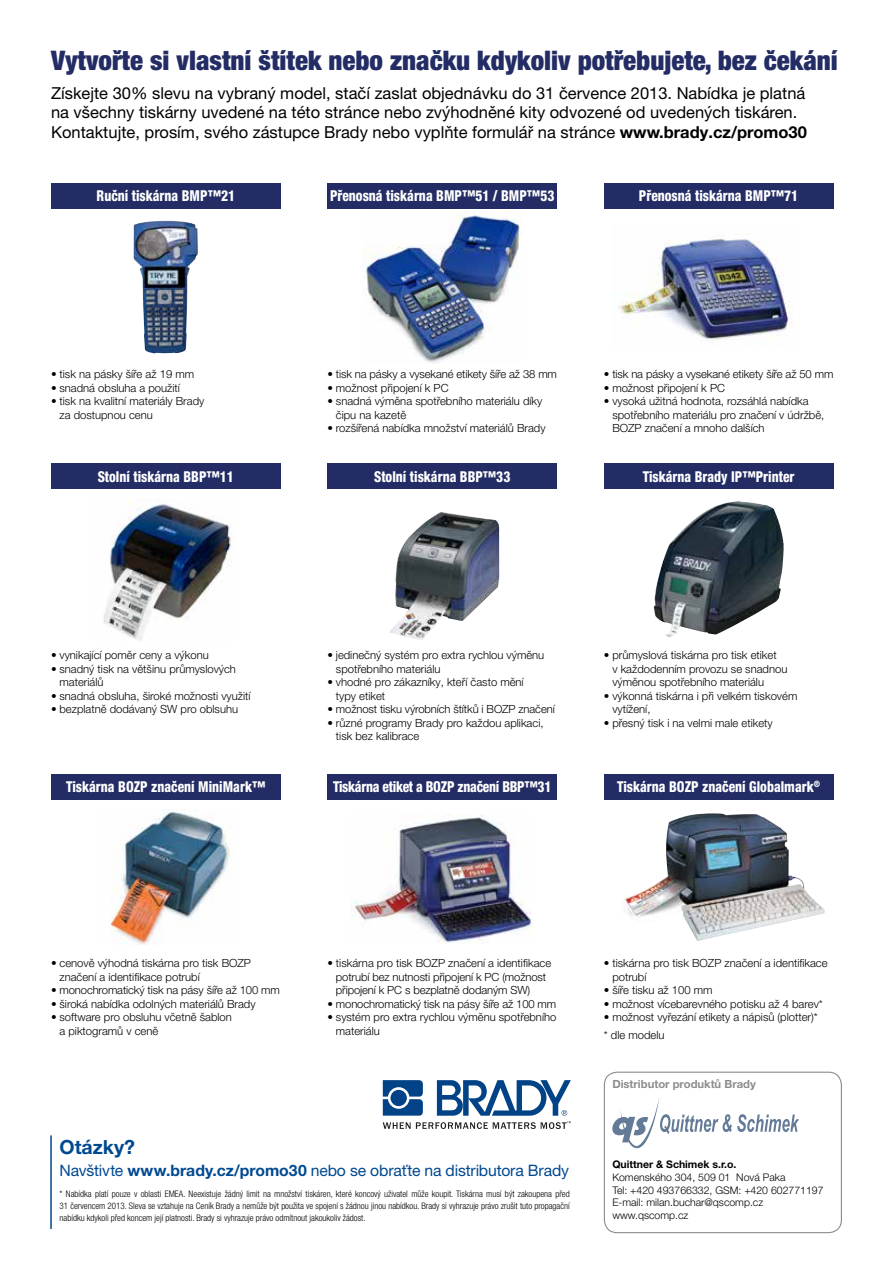
<style>
.page{position:relative;width:893px;height:1263px;background:#fff}
.page>*{position:absolute;margin:0;border:0;box-sizing:border-box;transform-origin:0 0}
.t1{font:900 condensed 27px "Helvetica Neue LT Pro";color:#232c64}
.t2{font:700 19.5px "Helvetica Neue LT Pro";color:#004990}
.t3{font:16.5px/19.8px "Helvetica Neue LT Pro";color:#000}
.t4{font:15.75px "Helvetica Neue LT Pro";letter-spacing:-.01em;color:#004990}
.t5{font:800 condensed 15px "Helvetica Neue LT Pro";color:#fff;scale:.9 1}
.t6{font:800 condensed 15px "Helvetica Neue LT Pro";letter-spacing:-.02em;color:#fff;scale:.9 1}
.t7{font:300 11.25px/13.5px "Helvetica Neue LT Pro";color:#000}
.t8{font:700 11.25px "Helvetica Neue LT Pro";color:#8a8c8e}
.t9{font:300 10.5px/12.6px "Helvetica Neue LT Pro";color:#000}
.t10{font:700 10.5px "Helvetica Neue LT Pro";color:#000}
.t11{font:300 condensed 9px/12px "Helvetica Neue LT Pro";color:#000;text-align:justify}
.s1{font-weight:700}
</style>
<div class="page">
<img style="left:104px;top:499px;width:128px;height:141px">
<img style="left:351px;top:815px;width:181px;height:129px">
<img style="left:110px;top:809px;width:122px;height:136px">
<img style="left:389px;top:512px;width:110px;height:128px">
<img style="left:133px;top:221px;width:65px;height:132px">
<img style="left:623px;top:813px;width:202px;height:128px">
<img style="left:362px;top:211px;width:158px;height:152px">
<img style="left:654px;top:501px;width:130px;height:137px">
<div style="left:51px;top:774px;width:230px;height:25px;background:#232c64"></div>
<div style="left:51px;top:463px;width:230px;height:26px;background:#232c64"></div>
<div style="left:327px;top:774px;width:230px;height:25px;background:#232c64"></div>
<div style="left:327px;top:183px;width:230px;height:25px;background:#232c64"></div>
<div style="left:604px;top:774px;width:229px;height:25px;background:#232c64"></div>
<div style="left:51px;top:183px;width:230px;height:25px;background:#232c64"></div>
<div style="left:327px;top:463px;width:230px;height:26px;background:#232c64"></div>
<div style="left:604px;top:463px;width:229px;height:26px;background:#232c64"></div>
<svg style="left:383px;top:1080px;width:188px;height:49px"></svg>
<img style="left:619px;top:235px;width:173px;height:105px">
<div style="left:604px;top:183px;width:229px;height:25px;background:#232c64"></div>
<hr style="left:50px;top:1135px;width:2px;height:94px;background:#004990">
<div style="left:604px;top:1071px;width:238px;height:162px;border:1px solid #8a8c8e;border-radius:13px"></div>
<svg style="left:612px;top:1098px;width:187px;height:50px"></svg>
<h1 class="t1" style="left:51px;top:45px;width:788px">Vytvořte si vlastní štítek nebo značku kdykoliv potřebujete, bez čekání</h1>
<p class="t3" style="left:51px;top:82px;width:757px">Získejte 30% slevu na vybraný model, stačí zaslat objednávku do 31 července 2013. Nabídka je platná na všechny tiskárny uvedené na této stránce nebo zvýhodněné kity odvozené od uvedených tiskáren.<br>Kontaktujte, prosím, svého zástupce Brady nebo vyplňte formulář na stránce <span class="s1">www.brady.cz/promo30</span></p>
<h3 class="t5" style="left:97px;top:186px;width:155px">Ruční tiskárna BMP™21</h3>
<h3 class="t5" style="left:330px;top:186px;width:251px">Přenosná tiskárna BMP™51 / BMP™53</h3>
<h3 class="t5" style="left:639px;top:186px;width:178px">Přenosná tiskárna BMP™71</h3>
<p class="t7" style="left:51px;top:367px;width:145px">• tisk na pásky šíře až 19 mm</p>
<p class="t7" style="left:51px;top:380px;width:130px">• snadná obsluha a použití</p>
<p class="t7" style="left:60px;top:394px;width:146px;text-indent:-9px">• tisk na kvalitní materiály Brady za dostupnou cenu</p>
<h3 class="t5" style="left:98px;top:467px;width:153px">Stolní tiskárna BBP™11</h3>
<p class="t7" style="left:327px;top:367px;width:231px">• tisk na pásky a vysekané etikety šíře až 38 mm</p>
<p class="t7" style="left:327px;top:380px;width:123px">• možnost připojení k PC</p>
<p class="t7" style="left:336px;top:394px;width:208px;text-indent:-9px">• snadná výměna spotřebního materiálu díky čipu na kazetě</p>
<p class="t7" style="left:327px;top:421px;width:220px">• rozšířená nabídka množství materiálů Brady</p>
<p class="t7" style="left:604px;top:367px;width:231px">• tisk na pásky a vysekané etikety šíře až 50 mm</p>
<p class="t7" style="left:604px;top:380px;width:123px">• možnost připojení k PC</p>
<p class="t7" style="left:612px;top:394px;width:213px;text-indent:-9px">• vysoká užitná hodnota, rozsáhlá nabídka spotřebního materiálu pro značení v údržbě,<br>BOZP značení a mnoho dalších</p>
<h3 class="t5" style="left:374px;top:467px;width:153px">Stolní tiskárna BBP™33</h3>
<h3 class="t5" style="left:643px;top:467px;width:170px">Tiskárna Brady IP™Printer</h3>
<p class="t7" style="left:51px;top:648px;width:159px">• vynikající poměr ceny a výkonu</p>
<p class="t7" style="left:60px;top:662px;width:178px;text-indent:-9px">• snadný tisk na většinu průmyslových materiálů</p>
<p class="t7" style="left:51px;top:689px;width:201px">• snadná obsluha, široké možnosti využití</p>
<p class="t7" style="left:51px;top:702px;width:189px">• bezplatně dodávaný SW pro oblsuhu</p>
<h3 class="t5" style="left:66px;top:777px;width:223px">Tiskárna BOZP značení MiniMark™</h3>
<p class="t7" style="left:336px;top:648px;width:210px;text-indent:-9px">• jedinečný systém pro extra rychlou výměnu spotřebního materiálu</p>
<p class="t7" style="left:336px;top:675px;width:189px;text-indent:-9px">• vhodné pro zákazníky, kteří často mění typy etiket</p>
<p class="t7" style="left:327px;top:702px;width:229px">• možnost tisku výrobních štítků i BOZP značení</p>
<p class="t7" style="left:336px;top:716px;width:209px;text-indent:-9px">• různé programy Brady pro každou aplikaci, tisk bez kalibrace</p>
<h3 class="t6" style="left:333px;top:777px;width:244px">Tiskárna etiket a BOZP značení BBP™31</h3>
<p class="t7" style="left:612px;top:648px;width:177px;text-indent:-9px">• průmyslová tiskárna pro tisk etiket<br>v každodenním provozu se snadnou výměnou spotřebního materiálu</p>
<p class="t7" style="left:612px;top:689px;width:187px;text-indent:-9px">• výkonná tiskárna i při velkém tiskovém vytížení,</p>
<p class="t7" style="left:604px;top:716px;width:170px">• přesný tisk i na velmi male etikety</p>
<h3 class="t5" style="left:617px;top:777px;width:227px">Tiskárna BOZP značení Globalmark<sup>®</sup></h3>
<p class="t7" style="left:60px;top:956px;width:193px;text-indent:-9px">• cenově výhodná tiskárna pro tisk BOZP značení a identifikace potrubí</p>
<p class="t7" style="left:51px;top:983px;width:230px">• monochromatický tisk na pásy šíře až 100 mm</p>
<p class="t7" style="left:51px;top:996px;width:206px">• široká nabídka odolných materiálů Brady</p>
<p class="t7" style="left:60px;top:1010px;width:174px;text-indent:-9px">• software pro obsluhu včetně šablon a piktogramů v ceně</p>
<p class="t7" style="left:336px;top:956px;width:217px;text-indent:-9px">• tiskárna pro tisk BOZP značení a identifikace potrubí bez nutnosti připojení k PC (možnost připojení k PC s bezplatně dodaným SW)</p>
<p class="t7" style="left:327px;top:996px;width:230px">• monochromatický tisk na pásy šíře až 100 mm</p>
<p class="t7" style="left:336px;top:1010px;width:222px;text-indent:-9px">• systém pro extra rychlou výměnu spotřebního materiálu</p>
<p class="t7" style="left:612px;top:956px;width:217px;text-indent:-9px">• tiskárna pro tisk BOZP značení a identifikace potrubí</p>
<p class="t7" style="left:604px;top:983px;width:110px">• šíře tisku až 100 mm</p>
<p class="t7" style="left:604px;top:996px;width:220px">• možnost vícebarevného potisku až 4 barev*</p>
<p class="t7" style="left:604px;top:1008px;width:215px;line-height:17.7px">• možnost vyřezání etikety a nápisů (plotter)* * dle modelu</p>
<p class="t8" style="left:612px;top:1077px;width:145px">Distributor produktů Brady</p>
<h2 class="t2" style="left:60px;top:1134px;width:77px">Otázky?</h2>
<h3 class="t4" style="left:60px;top:1161px;width:511px">Navštivte <span class="s1">www.brady.cz/promo30</span> nebo se obraťte na distributora Brady</h3>
<p class="t11" style="left:60px;top:1188px;width:512px">* Nabídka platí pouze v oblasti EMEA. Neexistuje žádný limit na množství tiskáren, které koncový uživatel může koupit. Tiskárna musí být zakoupena před 31 červencem 2013. Sleva se vztahuje na Ceník Brady a nemůže být použita ve spojení s žádnou jinou nabídkou. Brady si vyhrazuje právo zrušit tuto propagační nabídku kdykoli před koncem její platnosti. Brady si vyhrazuje právo odmítnout jakoukoliv žádost.</p>
<p class="t10" style="left:612px;top:1158px;width:126px">Quittner &amp; Schimek s.r.o.</p>
<p class="t9" style="left:612px;top:1171px;width:213px">Komenského 304, 509 01 Nová Paka<br>Tel: +420 493766332, GSM: +420 602771197<br>E-mail: milan.buchar@qscomp.cz www.qscomp.cz</p>
</div>
